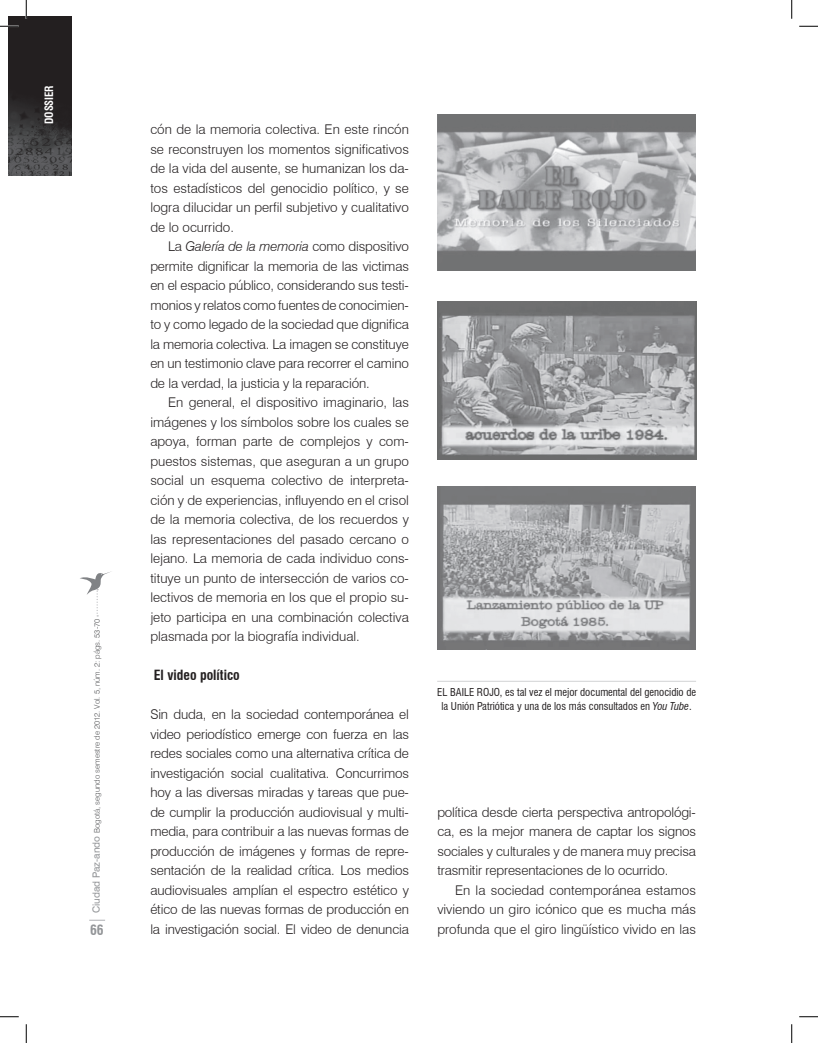
<style>
.page{position:relative;width:818px;height:1043px;background:#fff}
.page>*{position:absolute;margin:0;border:0;box-sizing:border-box;transform-origin:0 0}
.t1{font:700 condensed 13.75px "Swiss 721 BT";color:#231f20}
.t2{font:700 condensed 13.75px "Swiss 721 BT";color:#939598}
.t3{font:300 13.38px/19.5px "Swiss 721 BT";letter-spacing:-.005em;color:#231f20;text-align:justify}
.t4{font:700 condensed 11.25px "Swiss 721 BT";letter-spacing:-.01em;color:#fff;scale:.96 1}
.t5{font:condensed 10.62px/13.8px "Swiss 721 BT";color:#231f20;text-align:center}
.t6{font:300 7.75px "Swiss 721 BT";color:#57585a}
.s1{font-weight:400;font-size:10px;color:#939598}
.s2{font-style:italic}
</style>
<div class="page">
<img style="left:9px;top:16px;width:62px;height:159px">
<svg style="left:89px;top:919px;width:16px;height:1px"></svg>
<svg style="left:80px;top:571px;width:31px;height:45px"></svg>
<hr style="left:437px;top:681px;width:259px;height:1px;background:#d1d2d4">
<img style="left:437px;top:115px;width:258px;height:156px">
<img style="left:437px;top:301px;width:259px;height:158px">
<img style="left:437px;top:486px;width:258px;height:163px">
<svg style="left:0;top:25px;width:19px;height:2px"></svg>
<svg style="left:799px;top:25px;width:19px;height:2px"></svg>
<svg style="left:0;top:1016px;width:19px;height:1px"></svg>
<svg style="left:799px;top:1016px;width:19px;height:1px"></svg>
<svg style="left:25px;top:0;width:2px;height:19px"></svg>
<svg style="left:25px;top:1024px;width:2px;height:18px"></svg>
<svg style="left:791px;top:0;width:1px;height:19px"></svg>
<svg style="left:791px;top:1024px;width:1px;height:18px"></svg>
<p class="t4" style="left:42px;top:124px;width:41px;rotate:-90deg">Dossier</p>
<p class="t6" style="left:92px;top:913px;width:296px;rotate:-90deg"><span class="s1">Ciudad Paz-ando</span> Bogotá, segundo semestre de 2012. Vol. 5, núm. 2: págs. 53-70</p>
<p class="t2" style="left:90px;top:921px;width:15px">66</p>
<p class="t3" style="left:150px;top:120px;width:260px">cón de la memoria colectiva. En este rincón se reconstruyen los momentos significativos de la vida del ausente, se humanizan los da&shy;tos estadísticos del genocidio político, y se logra dilucidar un perfil subjetivo y cualitativo de lo ocurrido.</p>
<p class="t3" style="left:150px;top:237px;width:260px;text-indent:18px">La <span class="s2">Galería de la memoria</span> como dispositivo permite dignificar la memoria de las victimas en el espacio público, considerando sus testi&shy;monios y relatos como fuentes de conocimien&shy;to y como legado de la sociedad que dignifica la memoria colectiva. La imagen se constituye en un testimonio clave para recorrer el camino de la verdad, la justicia y la reparación.</p>
<p class="t3" style="left:150px;top:393px;width:260px;text-indent:18px">En general, el dispositivo imaginario, las imágenes y los símbolos sobre los cuales se apoya, forman parte de complejos y com&shy;puestos sistemas, que aseguran a un grupo social un esquema colectivo de interpreta&shy;ción y de experiencias, influyendo en el crisol de la memoria colectiva, de los recuerdos y las representaciones del pasado cercano o lejano. La memoria de cada individuo cons&shy;tituye un punto de intersección de varios co&shy;lectivos de memoria en los que el propio su&shy;jeto participa en una combinación colectiva plasmada por la biografía individual.</p>
<p class="t1" style="left:154px;top:667px;width:88px">El video político</p>
<p class="t3" style="left:150px;top:704px;width:260px">Sin duda, en la sociedad contemporánea el video periodístico emerge con fuerza en las redes sociales como una alternativa crítica de investigación social cualitativa. Concurrimos hoy a las diversas miradas y tareas que pue&shy;de cumplir la producción audiovisual y multi&shy;media, para contribuir a las nuevas formas de producción de imágenes y formas de repre&shy;sentación de la realidad crítica. Los medios audiovisuales amplían el espectro estético y ético de las nuevas formas de producción en la investigación social. El video de denuncia</p>
<p class="t5" style="left:437px;top:685px;width:260px">EL BAILE ROJO, es tal vez el mejor documental del genocidio de la Unión Patriótica y una de los más consultados en <span class="s2">You Tube</span>.</p>
<p class="t3" style="left:437px;top:802px;width:260px">política desde cierta perspectiva antropológi&shy;ca, es la mejor manera de captar los signos sociales y culturales y de manera muy precisa trasmitir representaciones de lo ocurrido.</p>
<p class="t3" style="left:437px;top:880px;width:260px;text-indent:18px">En la sociedad contemporánea estamos viviendo un giro icónico que es mucha más profunda que el giro lingüístico vivido en las</p>
</div>
